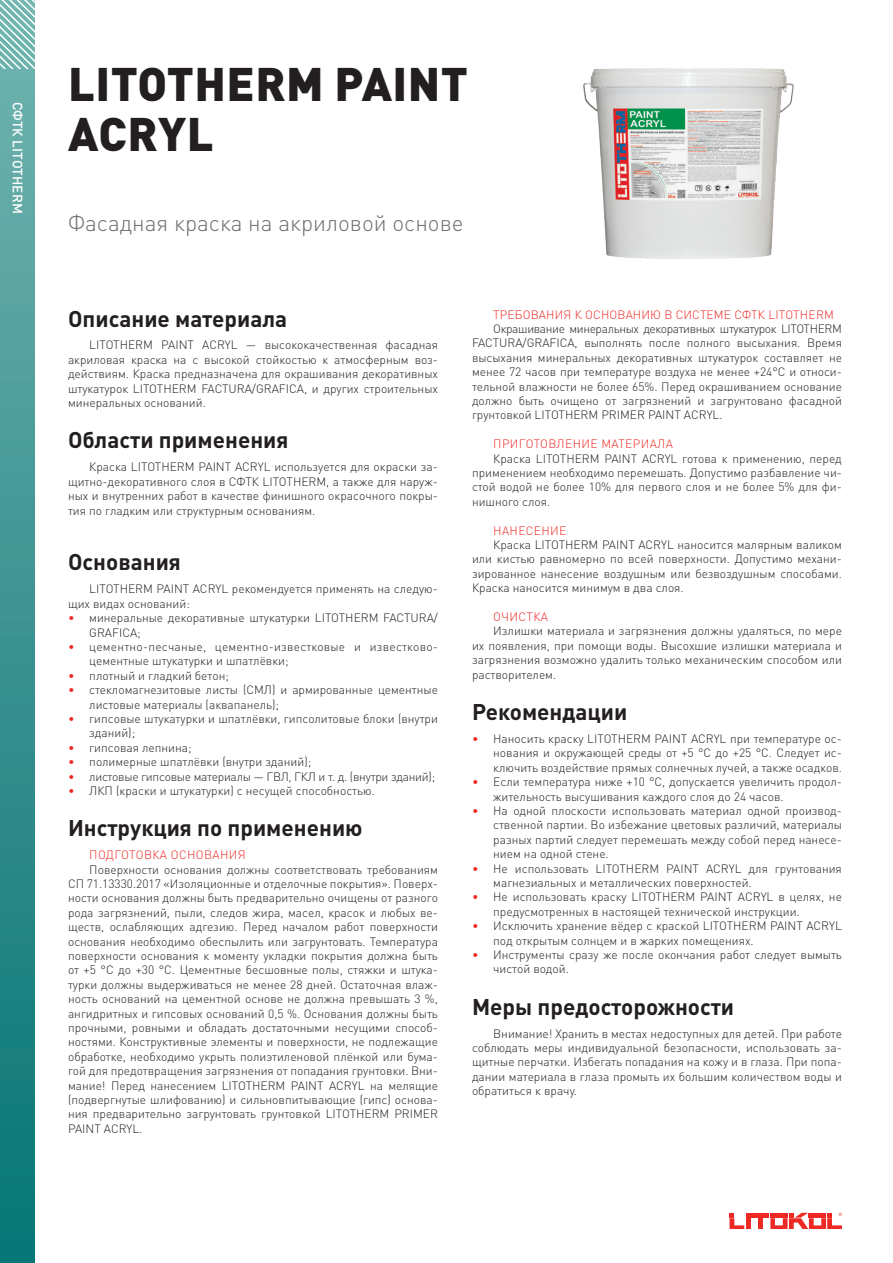
<style>
.page{position:relative;width:893px;height:1263px;background:#fff}
.page>*{position:absolute;margin:0;border:0;box-sizing:border-box;transform-origin:0 0}
.Название_продукта{font:900 46.5px/49.5px "DIN Pro";letter-spacing:.01em;color:#231f20}
.Заголовок{font:700 22.5px "DIN Pro";color:#231f20}
.Аннотация{font:300 22.5px "DIN Pro";color:#6c6d70}
.Группа_продуктов{font:500 13.5px "DIN Pro";letter-spacing:.01em;color:#fff}
.Основной_текст{font:300 12px/14.4px "DIN Pro";color:#231f20;text-align:justify}
.Подзаголовок{font:300 12px "DIN Pro";letter-spacing:.02em;color:#ee2823}
.Основной_текст-2{font:300 12px/14.4px "DIN Pro";letter-spacing:.02em;color:#231f20}
.Основной_текст-3{font:300 12px "DIN Pro";letter-spacing:-.02em;color:#231f20}
.s1{color:#ee2823}
</style>
<div class="page">
<hr style="left:752px;top:1213px;width:17px;height:4px;background:#ee2823">
<div style="left:758px;top:1218px;width:5px;height:11px;background:#ee2823"></div>
<svg style="left:730px;top:1213px;width:20px;height:16px"></svg>
<svg style="left:770px;top:1213px;width:72px;height:16px"></svg>
<div style="left:0;top:0;width:34px;height:1263px;background:linear-gradient(to bottom,#73b3af,#067574)"></div>
<svg style="left:0;top:0;width:34px;height:68px;background:#96c9c5"></svg>
<img style="left:583px;top:68px;width:211px;height:192px">
<p class="Группа_продуктов" style="left:27px;top:102px;width:113px;rotate:90deg">СФТК LITOTHERM</p>
<p class="Название_продукта" style="left:68px;top:58px;width:401px">LITOTHERM PAINT<br>ACRYL</p>
<p class="Аннотация" style="left:68px;top:208px;width:397px">Фасадная краска на акриловой основе</p>
<p class="Заголовок" style="left:68px;top:303px;width:221px">Описание материала</p>
<p class="Основной_текст" style="left:68px;top:337px;width:371px;text-indent:21px">LITOTHERM PAINT ACRYL — высококачественная фасадная акриловая краска на с высокой стойкостью к атмосферным воз&shy;действиям. Краска предназначена для окрашивания декоративных штукатурок LITOTHERM FACTURA/GRAFICA, и других строительных минеральных оснований.</p>
<p class="Заголовок" style="left:68px;top:425px;width:222px">Области применения</p>
<p class="Основной_текст" style="left:68px;top:459px;width:371px;text-indent:21px">Краска LITOTHERM PAINT ACRYL используется для окраски за&shy;щитно-декоративного слоя в СФТК LITOTHERM, а также для наруж&shy;ных и внутренних работ в качестве финишного окрасочного покры&shy;тия по гладким или структурным основаниям.</p>
<p class="Заголовок" style="left:68px;top:547px;width:114px">Основания</p>
<p class="Основной_текст" style="left:68px;top:581px;width:371px;text-indent:21px">LITOTHERM PAINT ACRYL рекомендуется применять на следую&shy;щих видах оснований:</p>
<p class="Основной_текст" style="left:89px;top:610px;width:350px;text-indent:-21px"><span class="s1">•</span> минеральные декоративные штукатурки LITOTHERM FACTURA/<br>GRAFICA;</p>
<p class="Основной_текст-2" style="left:89px;top:639px;width:350px;text-indent:-21px"><span class="s1">•</span> цементно-песчаные, цементно-известковые и известково&shy;цементные штукатурки и шпатлёвки;</p>
<p class="Основной_текст" style="left:68px;top:668px;width:162px"><span class="s1">•</span> плотный и гладкий бетон;</p>
<p class="Основной_текст" style="left:89px;top:682px;width:350px;text-indent:-21px"><span class="s1">•</span> стекломагнезитовые листы (СМЛ) и армированные цементные листовые материалы (аквапанель);</p>
<p class="Основной_текст" style="left:89px;top:711px;width:350px;text-indent:-21px"><span class="s1">•</span> гипсовые штукатурки и шпатлёвки, гипсолитовые блоки (внутри зданий);</p>
<p class="Основной_текст" style="left:68px;top:740px;width:125px"><span class="s1">•</span> гипсовая лепнина;</p>
<p class="Основной_текст" style="left:68px;top:754px;width:245px"><span class="s1">•</span> полимерные шпатлёвки (внутри зданий);</p>
<p class="Основной_текст-3" style="left:68px;top:768px;width:369px"><span class="s1">•</span> листовые гипсовые материалы — ГВЛ, ГКЛ и т. д. (внутри зданий);</p>
<p class="Основной_текст" style="left:68px;top:783px;width:308px"><span class="s1">•</span> ЛКП (краски и штукатурки) с несущей способностью.</p>
<p class="Заголовок" style="left:68px;top:813px;width:296px">Инструкция по применению</p>
<p class="Подзаголовок" style="left:89px;top:847px;width:158px">ПОДГОТОВКА ОСНОВАНИЯ</p>
<p class="Основной_текст" style="left:68px;top:862px;width:371px;text-indent:21px">Поверхности основания должны соответствовать требованиям СП 71.13330.2017 «Изоляционные и отделочные покрытия». Поверх&shy;ности основания должны быть предварительно очищены от разного рода загрязнений, пыли, следов жира, масел, красок и любых ве&shy;ществ, ослабляющих адгезию. Перед началом работ поверхности основания необходимо обеспылить или загрунтовать. Температура поверхности основания к моменту укладки покрытия должна быть от +5 °С до +30 °С. Цементные бесшовные полы, стяжки и штука&shy;турки должны выдерживаться не менее 28 дней. Остаточная влаж&shy;ность оснований на цементной основе не должна превышать 3 %, ангидритных и гипсовых оснований 0,5 %. Основания должны быть прочными, ровными и обладать достаточными несущими способ&shy;ностями. Конструктивные элементы и поверхности, не подлежащие обработке, необходимо укрыть полиэтиленовой плёнкой или бума&shy;гой для предотвращения загрязнения от попадания грунтовки. Вни&shy;мание! Перед нанесением LITOTHERM PAINT ACRYL на мелящие (подвергнутые шлифованию) и сильновпитывающие (гипс) основа&shy;ния предварительно загрунтовать грунтовкой LITOTHERM PRIMER PAINT ACRYL.</p>
<p class="Подзаголовок" style="left:493px;top:306px;width:342px">ТРЕБОВАНИЯ К ОСНОВАНИЮ В СИСТЕМЕ СФТК LITOTHERM</p>
<p class="Основной_текст" style="left:472px;top:321px;width:371px;text-indent:21px">Окрашивание минеральных декоративных штукатурок LITOTHERM FACTURA/GRAFICA, выполнять после полного высыхания. Время высыхания минеральных декоративных штукатурок составляет не менее 72 часов при температуре воздуха не менее +24°С и относи&shy;тельной влажности не более 65%. Перед окрашиванием основание должно быть очищено от загрязнений и загрунтовано фасадной грунтовкой LITOTHERM PRIMER PAINT ACRYL.</p>
<p class="Подзаголовок" style="left:493px;top:436px;width:181px">ПРИГОТОВЛЕНИЕ МАТЕРИАЛА</p>
<p class="Основной_текст" style="left:472px;top:450px;width:371px;text-indent:21px">Краска LITOTHERM PAINT ACRYL готова к применению, перед применением необходимо перемешать. Допустимо разбавление чи&shy;стой водой не более 10% для первого слоя и не более 5% для фи&shy;нишного слоя.</p>
<p class="Подзаголовок" style="left:493px;top:522px;width:75px">НАНЕСЕНИЕ</p>
<p class="Основной_текст" style="left:472px;top:537px;width:371px;text-indent:21px">Краска LITOTHERM PAINT ACRYL наносится малярным валиком или кистью равномерно по всей поверхности. Допустимо механи&shy;зированное нанесение воздушным или безвоздушным способами.<br>Краска наносится минимум в два слоя.</p>
<p class="Подзаголовок" style="left:493px;top:608px;width:56px">ОЧИСТКА</p>
<p class="Основной_текст" style="left:472px;top:623px;width:371px;text-indent:21px">Излишки материала и загрязнения должны удаляться, по мере их появления, при помощи воды. Высохшие излишки материала и загрязнения возможно удалить только механическим способом или растворителем.</p>
<p class="Заголовок" style="left:472px;top:696px;width:157px">Рекомендации</p>
<p class="Основной_текст" style="left:493px;top:731px;width:350px;text-indent:-21px"><span class="s1">•</span> Наносить краску LITOTHERM PAINT ACRYL при температуре ос&shy;нования и окружающей среды от +5 °С до +25 °С. Следует ис&shy;ключить воздействие прямых солнечных лучей, а также осадков.</p>
<p class="Основной_текст" style="left:493px;top:774px;width:350px;text-indent:-21px"><span class="s1">•</span> Если температура ниже +10 °С, допускается увеличить продол&shy;жительность высушивания каждого слоя до 24 часов.</p>
<p class="Основной_текст" style="left:493px;top:803px;width:350px;text-indent:-21px"><span class="s1">•</span> На одной плоскости использовать материал одной производ&shy;ственной партии. Во избежание цветовых различий, материалы разных партий следует перемешать между собой перед нанесе&shy;нием на одной стене.</p>
<p class="Основной_текст" style="left:493px;top:860px;width:350px;text-indent:-21px"><span class="s1">•</span> Не использовать LITOTHERM PAINT ACRYL для грунтования магнезиальных и металлических поверхностей.</p>
<p class="Основной_текст" style="left:493px;top:889px;width:350px;text-indent:-21px"><span class="s1">•</span> Не использовать краску LITOTHERM PAINT ACRYL в целях, не предусмотренных в настоящей технической инструкции.</p>
<p class="Основной_текст" style="left:493px;top:918px;width:350px;text-indent:-21px"><span class="s1">•</span> Исключить хранение вёдер с краской LITOTHERM PAINT ACRYL под открытым солнцем и в жарких помещениях.</p>
<p class="Основной_текст" style="left:493px;top:947px;width:350px;text-indent:-21px"><span class="s1">•</span> Инструменты сразу же после окончания работ следует вымыть чистой водой.</p>
<p class="Заголовок" style="left:472px;top:991px;width:264px">Меры предосторожности</p>
<p class="Основной_текст" style="left:472px;top:1025px;width:371px;text-indent:21px">Внимание! Хранить в местах недоступных для детей. При работе соблюдать меры индивидуальной безопасности, использовать за&shy;щитные перчатки. Избегать попадания на кожу и в глаза. При попа&shy;дании материала в глаза промыть их большим количеством воды и обратиться к врачу.</p>
</div>
